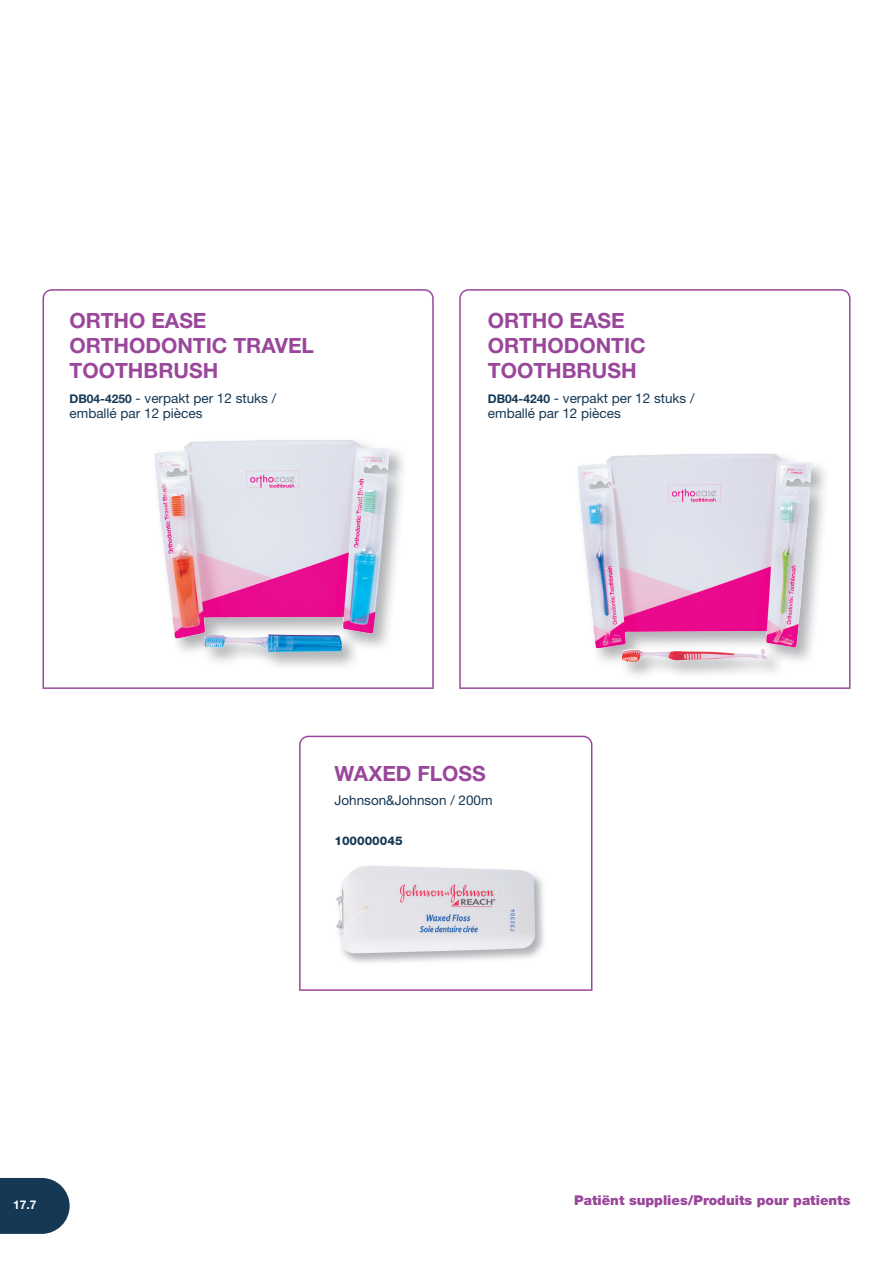
<style>
.page{position:relative;width:893px;height:1263px;background:#fff}
.page>*{position:absolute;margin:0;border:0;box-sizing:border-box;transform-origin:0 0}
.t1{font:700 21px/25.2px "Helvetica Neue LT Std";color:#9a479b}
.t2{font:13.5px/15.8px "Helvetica Neue LT Std";color:#153855}
.t3{font:900 13.5px "Helvetica Neue LT Std";color:#9a479b}
.t4{font:800 12px "Helvetica Neue LT Std";color:#153855}
.t5{font:700 12px "Helvetica Neue";color:#fff}
.s1{font-weight:700;font-size:12px}
</style>
<div class="page">
<svg style="left:0;top:1178px;width:70px;height:56px;background:#2a4a64"></svg>
<svg style="left:43px;top:289px;width:391px;height:400px"></svg>
<svg style="left:459px;top:289px;width:391px;height:400px"></svg>
<svg style="left:299px;top:736px;width:293px;height:255px"></svg>
<img style="left:334px;top:864px;width:213px;height:101px">
<img style="left:336px;top:866px;width:199px;height:87px">
<img style="left:152px;top:437px;width:256px;height:233px">
<img style="left:154px;top:440px;width:226px;height:199px">
<img style="left:575px;top:451px;width:255px;height:229px">
<img style="left:577px;top:454px;width:221px;height:194px">
<h1 class="t1" style="left:70px;top:307px;width:246px">ORTHO EASE<br>ORTHODONTIC TRAVEL<br>TOOTHBRUSH</h1>
<p class="t2" style="left:70px;top:390px;width:208px"><span class="s1">DB04-4250</span> - verpakt per 12 stuks / emballé par 12 pièces</p>
<h1 class="t1" style="left:488px;top:307px;width:159px">ORTHO EASE<br>ORTHODONTIC<br>TOOTHBRUSH</h1>
<p class="t2" style="left:488px;top:390px;width:208px"><span class="s1">DB04-4240</span> - verpakt per 12 stuks / emballé par 12 pièces</p>
<h1 class="t1" style="left:334px;top:760px;width:153px">WAXED FLOSS</h1>
<p class="t2" style="left:334px;top:792px;width:160px">Johnson&amp;Johnson / 200m</p>
<p class="t4" style="left:334px;top:834px;width:70px">100000045</p>
<p class="t5" style="left:13px;top:1196px;width:25px">17.7</p>
<p class="t3" style="left:574px;top:1192px;width:278px">Patiënt supplies/Produits pour patients</p>
</div>
